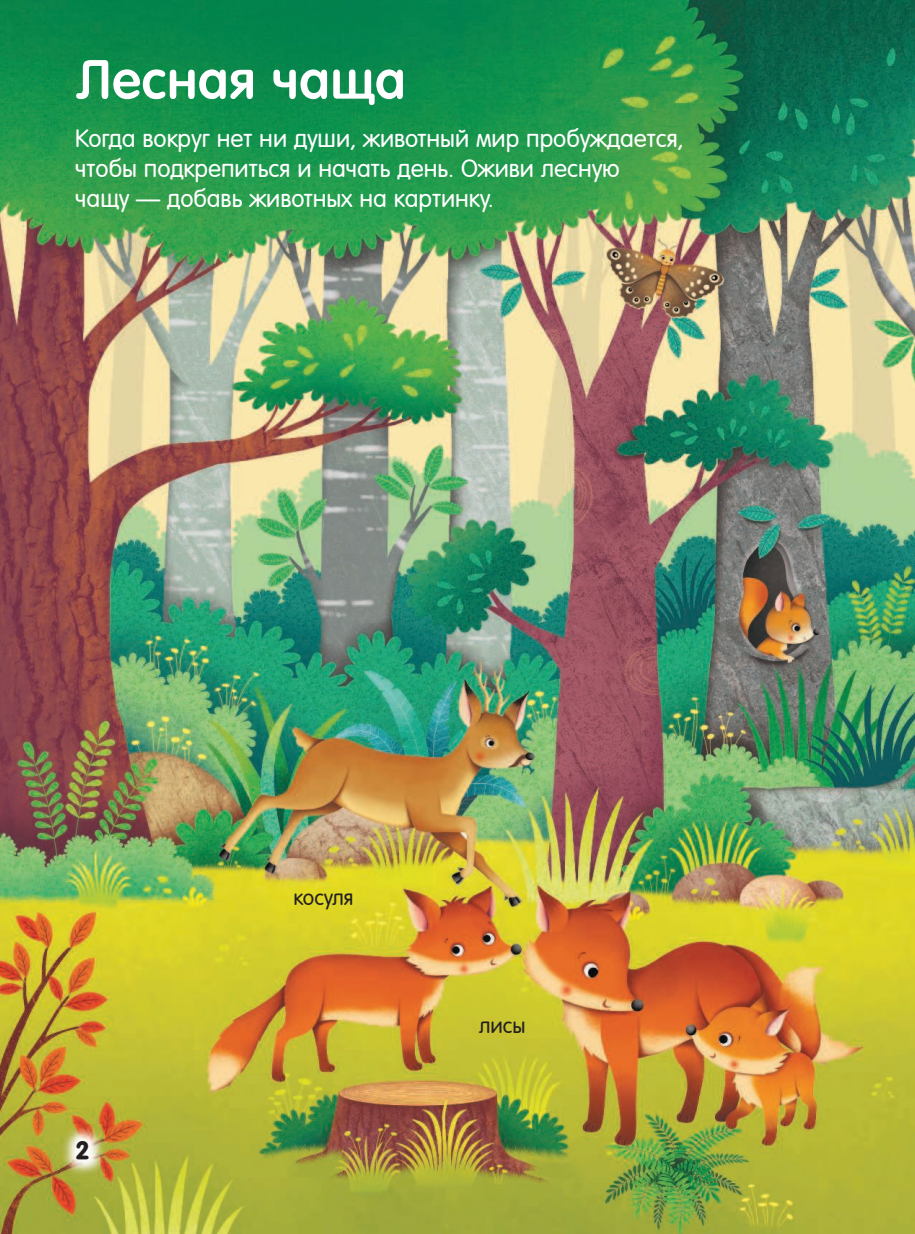
<style>
.page{position:relative;width:915px;height:1234px;background:#fff}
.page>*{position:absolute;margin:0;border:0;box-sizing:border-box;transform-origin:0 0}
.t1{font:52.5px "A Futura Round Demi";color:#fff}
.t2{font:24px/30px "A Futura Round";color:#fff}
.t3{font:700 24px "A Futura Round";color:#231f20}
.t4{font:21px "A Futura Round";color:#231f20}
</style>
<div class="page">
<img style="left:0;top:0;width:914px;height:1233px">
<img style="left:60px;top:1124px;width:45px;height:50px">
<h1 class="t1" style="left:75px;top:50px;width:332px">Лесная чаща</h1>
<p class="t2" style="left:75px;top:123px;width:609px">Когда вокруг нет ни души, животный мир пробуждается, чтобы подкрепиться и начать день. Оживи лесную<br>чащу — добавь животных на картинку.</p>
<p class="t3" style="left:75px;top:1135px;width:16px">2</p>
<p class="t4" style="left:293px;top:885px;width:61px">косуля</p>
<p class="t4" style="left:479px;top:1013px;width:48px">лисы</p>
</div>
